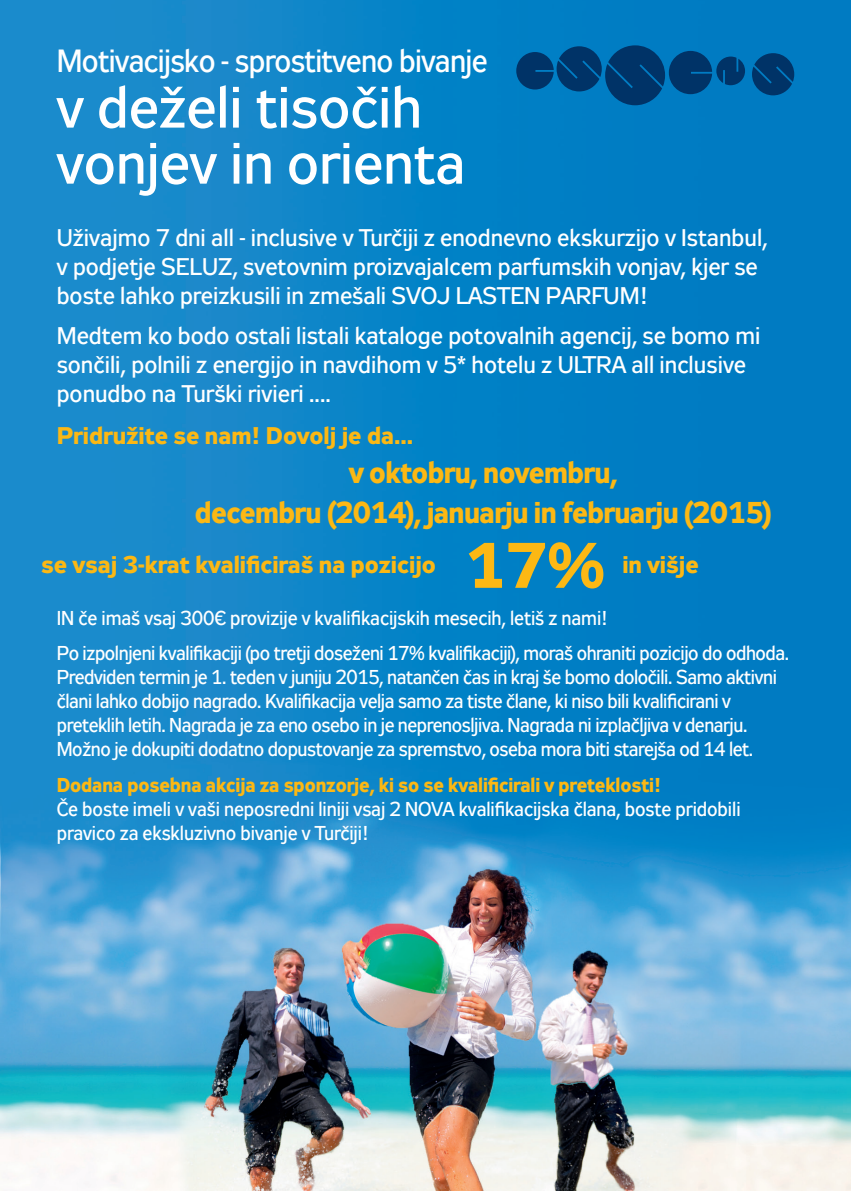
<style>
.page{position:relative;width:851px;height:1191px;background:#fff}
.page>*{position:absolute;margin:0;border:0;box-sizing:border-box;transform-origin:0 0}
.t1{font:700 64px "Zeppelin 32";color:#fcb814}
.t2{font:58px/56px "Zeppelin 32";color:#fff}
.t3{font:32px "Zeppelin 32";letter-spacing:-.02em;color:#fff;scale:.95 1}
.t4{font:700 30px/40px "Zeppelin 32";letter-spacing:-.02em;color:#fcb814;text-align:center;scale:.95 1}
.t5{font:24px/28.8px "Zeppelin 32";color:#fff}
.t6{font:700 24px "Zeppelin 32";color:#fcb814}
.t7{font:20px/24px "Zeppelin 32";letter-spacing:-.02em;color:#fff;scale:.94 1}
.t8{font:20px/35.4px "Zeppelin 32";letter-spacing:-.02em;color:#fff;scale:.95 1}
.t9{font:700 20px "Zeppelin 32";letter-spacing:-.005em;color:#fcb814;scale:.95 1}
</style>
<div class="page">
<img style="left:0;top:0;width:850px;height:1191px">
<div style="left:516px;top:52px;width:37px;height:37px;background:#003367;border-radius:18px"></div>
<svg style="left:556px;top:45px;width:109px;height:60px;background:#004d88"></svg>
<div style="left:668px;top:51px;width:44px;height:43px;background:#003367;border-radius:21px"></div>
<svg style="left:751px;top:53px;width:43px;height:42px;background:#00467f"></svg>
<svg style="left:716px;top:57px;width:29px;height:28px"></svg>
<h3 class="t3" style="left:57px;top:43px;width:455px">Motivacijsko - sprostitveno bivanje</h3>
<h2 class="t2" style="left:57px;top:80px;width:410px">v deželi tisočih vonjev in orienta</h2>
<p class="t5" style="left:57px;top:224px;width:712px">Uživajmo 7 dni all - inclusive v Turčiji z enodnevno ekskurzijo v Istanbul, v podjetje SELUZ, svetovnim proizvajalcem parfumskih vonjav, kjer se boste lahko preizkusili in zmešali SVOJ LASTEN PARFUM!</p>
<p class="t5" style="left:57px;top:322px;width:705px">Medtem ko bodo ostali listali kataloge potovalnih agencij, se bomo mi sončili, polnili z energijo in navdihom v 5* hotelu z ULTRA all inclusive ponudbo na Turški rivieri ....</p>
<p class="t6" style="left:57px;top:422px;width:358px">Pridružite se nam! Dovolj je da...</p>
<h3 class="t4" style="left:195px;top:453px;width:608px">v oktobru, novembru,<br>decembru (2014), januarju in februarju (2015)</h3>
<p class="t6" style="left:41px;top:551px;width:396px">se vsaj 3-krat kvalificiraš na pozicijo</p>
<h1 class="t1" style="left:464px;top:528px;width:142px">17%</h1>
<p class="t6" style="left:622px;top:551px;width:78px">in višje</p>
<p class="t8" style="left:57px;top:600px;width:772px">IN če imaš vsaj 300€ provizije v kvalifikacijskih mesecih, letiš z nami!<br>Po izpolnjeni kvalifikaciji (po tretji doseženi 17% kvalifikaciji), moraš ohraniti pozicijo do odhoda.</p>
<p class="t7" style="left:57px;top:665px;width:767px">Predviden termin je 1. teden v juniju 2015, natančen čas in kraj še bomo določili. Samo aktivni člani lahko dobijo nagrado. Kvalifikacija velja samo za tiste člane, ki niso bili kvalificirani v preteklih letih. Nagrada je za eno osebo in je neprenosljiva. Nagrada ni izplačljiva v denarju.<br>Možno je dokupiti dodatno dopustovanje za spremstvo, oseba mora biti starejša od 14 let.</p>
<p class="t9" style="left:57px;top:773px;width:637px">Dodana posebna akcija za sponzorje, ki so se kvalificirali v preteklosti!</p>
<p class="t8" style="left:57px;top:797px;width:721px;line-height:24px">Če boste imeli v vaši neposredni liniji vsaj 2 NOVA kvalifikacijska člana, boste pridobili pravico za ekskluzivno bivanje v Turčiji!</p>
</div>
